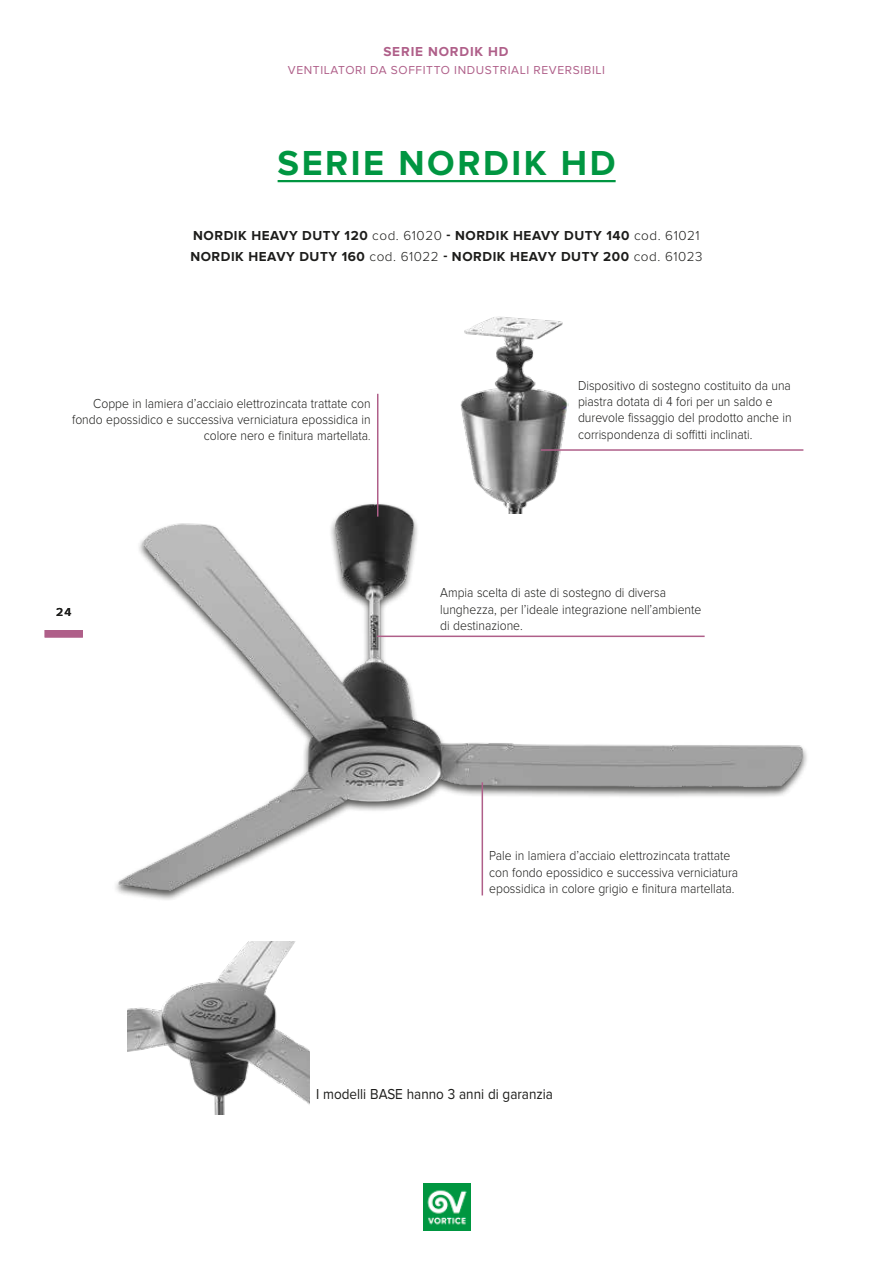
<style>
.page{position:relative;width:893px;height:1263px;background:#fff}
.page>*{position:absolute;margin:0;border:0;box-sizing:border-box;transform-origin:0 0}
.t1{font:700 36px "Proxima Nova";letter-spacing:.07em;color:#009641}
.t2{font:15px "Proxima Nova";color:#1d1d1b;scale:.9 1}
.t3{font:300 13.5px/16.2px "Proxima Nova";color:#1d1d1b;scale:.9 1}
.t4{font:700 13.5px/21px "Proxima Nova";letter-spacing:.04em;color:#1d1d1b}
.t5{font:700 13.5px "Proxima Nova";letter-spacing:.065em;color:#af5f89}
.t6{font:12px "Proxima Nova";letter-spacing:.05em;color:#af5f89}
.t7{font:600 12px "Proxima Nova";color:#1d1d1b}
.s1{font-weight:300}
.s2{font-size:12px}
</style>
<div class="page">
<img style="left:423px;top:1183px;width:47px;height:47px">
<img style="left:117px;top:500px;width:687px;height:393px">
<hr style="left:278px;top:180px;width:338px;height:2px;background:#009641">
<div style="left:45px;top:630px;width:38px;height:7px;background:#af5f89"></div>
<hr style="left:377px;top:394px;width:1px;height:123px;background:#af5f89">
<hr style="left:377px;top:635px;width:328px;height:2px;background:#af5f89">
<img style="left:128px;top:941px;width:181px;height:173px">
<hr style="left:482px;top:782px;width:1px;height:113px;background:#af5f89">
<img style="left:458px;top:316px;width:110px;height:198px">
<hr style="left:541px;top:449px;width:262px;height:2px;background:#af5f89">
<p class="t5" style="left:383px;top:44px;width:127px">SERIE NORDIK HD</p>
<p class="t6" style="left:288px;top:63px;width:319px">VENTILATORI DA SOFFITTO INDUSTRIALI REVERSIBILI</p>
<h1 class="t1" style="left:278px;top:142px;width:340px">SERIE NORDIK HD</h1>
<p class="t4" style="left:190px;top:226px;width:514px">NORDIK HEAVY DUTY 120 <span class="s1">cod. 61020</span> - NORDIK HEAVY DUTY 140 <span class="s1">cod. 61021<br></span>NORDIK HEAVY DUTY 160 <span class="s1">cod. 61022</span> - NORDIK HEAVY DUTY 200 <span class="s1">cod. 61023</span></p>
<p class="t3" style="left:72px;top:396px;width:333px;text-align:right">Coppe in lamiera d’acciaio elettrozincata trattate con fondo epossidico e successiva verniciatura epossidica in colore nero e finitura martellata<span class="s2">.</span></p>
<p class="t7" style="left:56px;top:605px;width:17px">24</p>
<p class="t3" style="left:578px;top:378px;width:239px">Dispositivo di sostegno costituito da una piastra dotata di 4 fori per un saldo e durevole fissaggio del prodotto anche in corrispondenza di soffitti inclinati.</p>
<p class="t3" style="left:440px;top:585px;width:292px">Ampia scelta di aste di sostegno di diversa lunghezza, per l’ideale integrazione nell’ambiente di destinazione.</p>
<p class="t3" style="left:489px;top:848px;width:278px">Pale in lamiera d’acciaio elettrozincata trattate con fondo epossidico e successiva verniciatura epossidica in colore grigio e finitura martellata.</p>
<p class="t2" style="left:316px;top:1085px;width:265px">I modelli BASE hanno 3 anni di garanzia</p>
</div>
